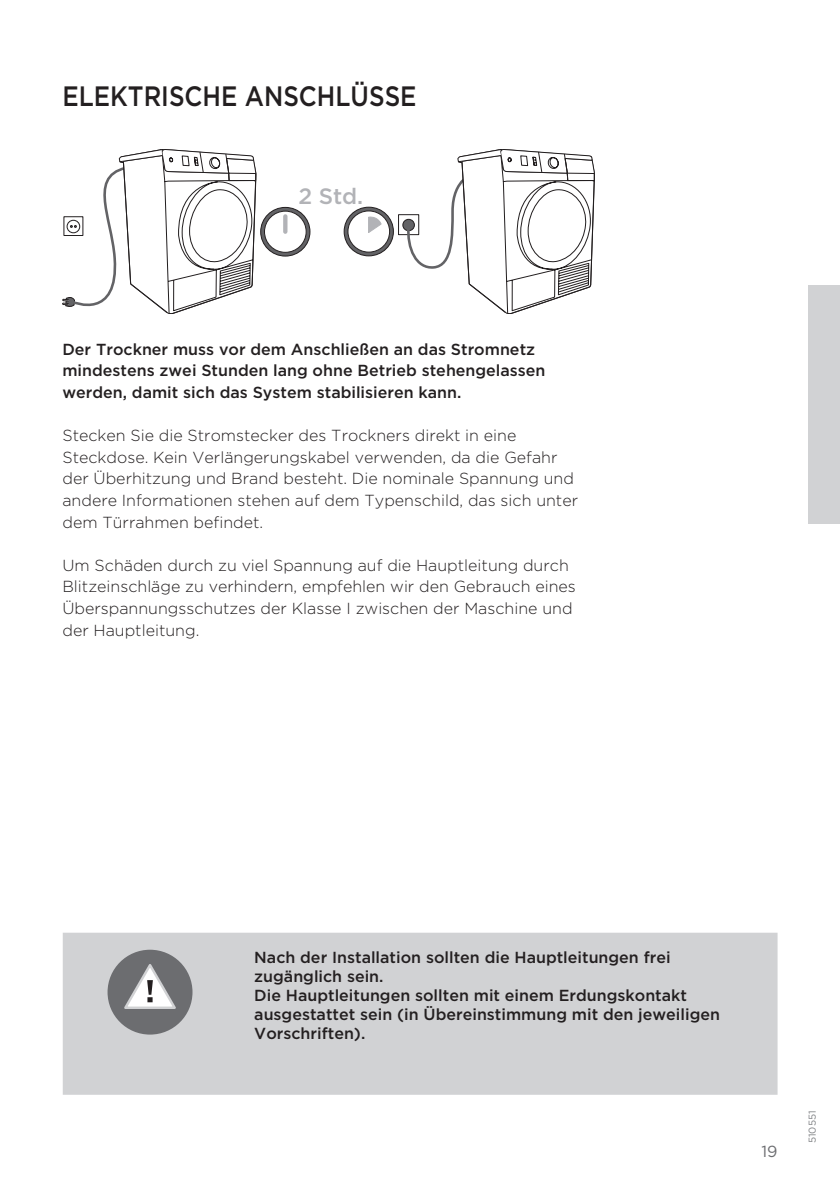
<style>
.page{position:relative;width:840px;height:1191px;background:#fff}
.page>*{position:absolute;margin:0;border:0;box-sizing:border-box;transform-origin:0 0}
.t1{font:500 28px "Gotham";color:#231f20;scale:.87 1}
.t2{font:500 22.2px "Gotham";color:#b2b3b7}
.t3{font:300 16px/21.6px "Gotham";color:#231f20}
.t4{font:500 16px/19.2px "Gotham";color:#231f20}
.t5{font:16px "Gotham";color:#6c6d70}
.t6{font:10px "Gotham";color:#808285}
</style>
<div class="page">
<svg style="left:62px;top:149px;width:167px;height:165px"></svg>
<svg style="left:482px;top:149px;width:112px;height:165px"></svg>
<svg style="left:169px;top:152px;width:419px;height:143px"></svg>
<div style="left:808px;top:285px;width:31px;height:238px;background:#d1d2d4"></div>
<div style="left:63px;top:932px;width:714px;height:162px;background:#d1d2d4"></div>
<div style="left:107px;top:949px;width:85px;height:85px;background:#6c6d70;border-radius:50%"></div>
<svg style="left:121px;top:960px;width:58px;height:49px"></svg>
<h1 class="t1" style="left:62px;top:78px;width:38px">Elektrische</h1>
<h1 class="t1" style="left:245px;top:78px;width:43px">Anschlüsse</h1>
<h2 class="t2" style="left:298px;top:182px;width:66px">2 Std.</h2>
<p class="t4" style="left:62px;top:338px;width:484px;line-height:21.6px">Der Trockner muss vor dem Anschließen an das Stromnetz mindestens zwei Stunden lang ohne Betrieb stehengelassen werden, damit sich das System stabilisieren kann.</p>
<p class="t3" style="left:62px;top:424px;width:517px">Stecken Sie die Stromstecker des Trockners direkt in eine Steckdose. Kein Verlängerungskabel verwenden, da die Gefahr der Überhitzung und Brand besteht. Die nominale Spannung und andere Informationen stehen auf dem Typenschild, das sich unter dem Türrahmen befindet.</p>
<p class="t3" style="left:62px;top:554px;width:514px">Um Schäden durch zu viel Spannung auf die Hauptleitung durch Blitzeinschläge zu verhindern, empfehlen wir den Gebrauch eines Überspannungsschutzes der Klasse I zwischen der Maschine und der Hauptleitung.</p>
<p class="t4" style="left:254px;top:947px;width:467px">Nach der Installation sollten die Hauptleitungen frei zugänglich sein.<br>Die Hauptleitungen sollten mit einem Erdungskontakt ausgestattet sein (in Übereinstimmung mit den jeweiligen Vorschriften).</p>
<p class="t5" style="left:761px;top:1140px;width:18px">19</p>
<p class="t6" style="left:805px;top:1143px;width:34px;rotate:-90deg">510551</p>
</div>
